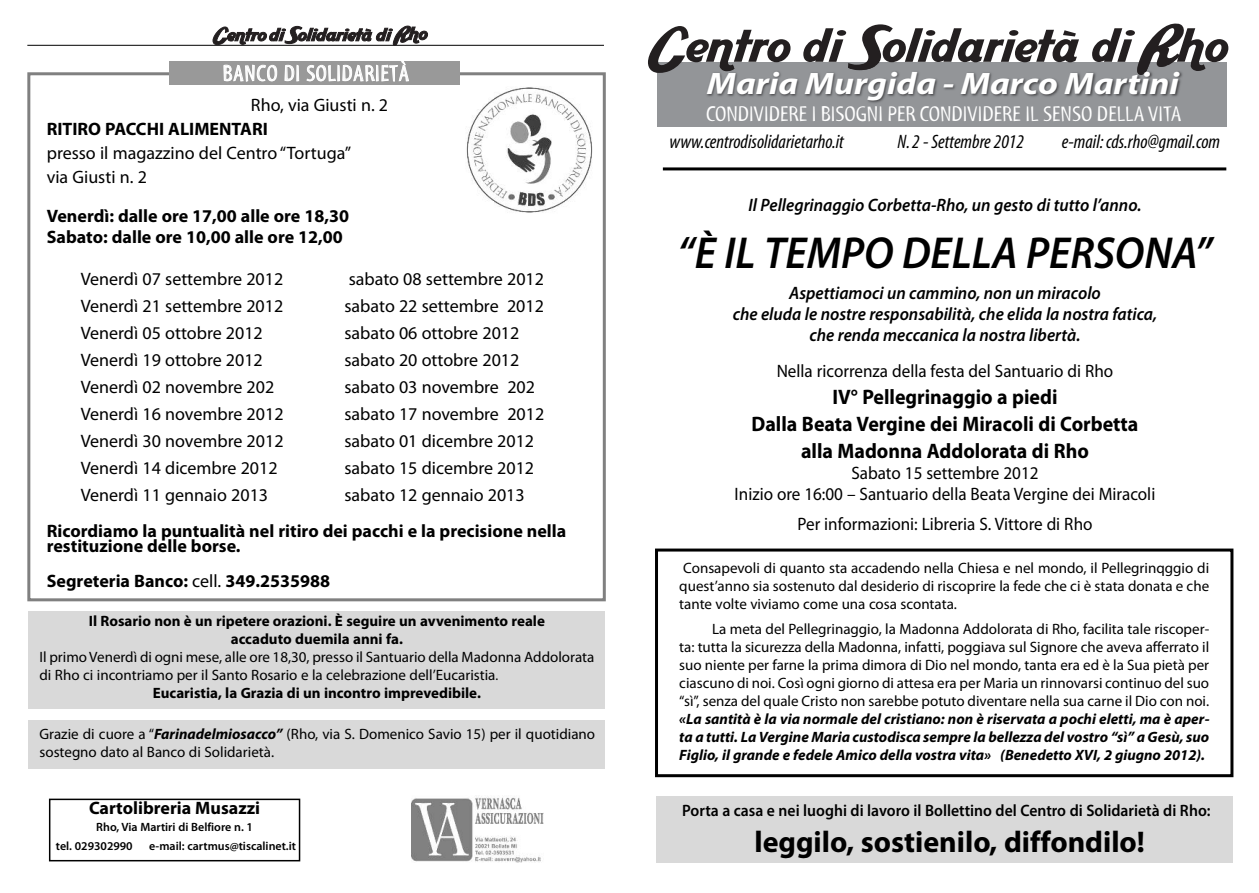
<style>
.page{position:relative;width:1259px;height:893px;background:#fff}
.page>*{position:absolute;margin:0;border:0;box-sizing:border-box;transform-origin:0 0}
.t1{font:italic 600 45px "Myriad Pro";color:#000;scale:.95 1}
.t2{font:italic 700 31.05px "Myriad";color:#fff;scale:1.14 1}
.t3{font:700 30px "Myriad Pro";color:#000}
.t4{font:22.5px "Myriad Tilt";letter-spacing:.04em;color:#fff}
.t5{font:21.75px "Myriad Tilt";color:#fff;scale:1.09 1}
.t6{font:700 21px/27px "Myriad Pro";color:#000;text-align:center;scale:.95 1}
.t7{font:italic condensed 19.5px "Myriad";color:#000}
.t8{font:18px/24px "Myriad Pro";color:#000}
.t9{font:700 18px/21px "Myriad Pro";color:#000}
.t10{font:italic 600 18px/21px "Myriad Pro";color:#000;text-align:center;scale:.95 1}
.t11{font:18px/21px "Myriad Pro";color:#000;text-align:center;scale:.95 1}
.t12{font:600 16.5px "Myriad Pro";color:#000;scale:.95 1}
.t13{font:15px/18px "Myriad Pro";color:#000;text-align:justify}
.t14{font:italic 700 15px/18px "Myriad Pro";color:#000;text-align:justify}
.t15{font:700 15px/18px "Myriad Pro";color:#000;text-align:center}
.t16{font:600 12px/18.9px "Myriad Pro";color:#000}
.s1{font-weight:400}
.s2{font-stretch:condensed}
.s3{font-weight:700;font-style:italic}
</style>
<div class="page">
<div style="left:657px;top:62px;width:569px;height:65px;background:#939598"></div>
<svg style="left:648px;top:26px;width:142px;height:47px"></svg>
<svg style="left:803px;top:24px;width:276px;height:42px"></svg>
<svg style="left:1092px;top:24px;width:136px;height:51px"></svg>
<img style="left:705px;top:66px;width:479px;height:37px">
<img style="left:719px;top:66px;width:15px;height:5px">
<img style="left:848px;top:66px;width:28px;height:4px">
<img style="left:1137px;top:66px;width:30px;height:9px">
<div style="left:27px;top:72px;width:579px;height:529px;border:3px solid #808080"></div>
<hr style="left:27px;top:45px;width:577px;height:1px;background:#000">
<div style="left:169px;top:61px;width:290px;height:23px;background:#999"></div>
<svg style="left:212px;top:25px;width:216px;height:21px"></svg>
<img style="left:466px;top:87px;width:127px;height:126px">
<div style="left:28px;top:612px;width:576px;height:97px;background:#d9d9d9"></div>
<div style="left:28px;top:720px;width:576px;height:49px;background:#d9d9d9"></div>
<hr style="left:663px;top:167px;width:563px;height:3px;background:#000">
<div style="left:655px;top:549px;width:578px;height:228px;border:3px solid #000"></div>
<div style="left:49px;top:799px;width:251px;height:62px;border:2px solid #000"></div>
<img style="left:411px;top:797px;width:133px;height:66px">
<div style="left:656px;top:797px;width:577px;height:66px;background:#d9d9d9"></div>
<h3 class="t4" style="left:223px;top:65px;width:188px">BANCO DI SOLIDARIETÀ</h3>
<p class="t8" style="left:251px;top:95px;width:139px">Rho, via Giusti n. 2</p>
<p class="t9" style="left:47px;top:120px;width:222px">RITIRO PACCHI ALIMENTARI</p>
<p class="t8" style="left:47px;top:143px;width:306px">presso il magazzino del Centro “Tortuga” via Giusti n. 2</p>
<p class="t9" style="left:47px;top:207px;width:304px">Venerdì: dalle ore 17,00 alle ore 18,30<br>Sabato: dalle ore 10,00 alle ore 12,00</p>
<p class="t8" style="left:81px;top:269px;width:204px">Venerdì 07 settembre 2012</p>
<p class="t8" style="left:349px;top:269px;width:197px">sabato 08 settembre 2012</p>
<p class="t8" style="left:81px;top:296px;width:204px">Venerdì 21 settembre 2012</p>
<p class="t8" style="left:344px;top:296px;width:201px">sabato 22 settembre 2012</p>
<p class="t8" style="left:81px;top:323px;width:184px">Venerdì 05 ottobre 2012</p>
<p class="t8" style="left:344px;top:323px;width:176px">sabato 06 ottobre 2012</p>
<p class="t8" style="left:81px;top:350px;width:184px">Venerdì 19 ottobre 2012</p>
<p class="t8" style="left:344px;top:350px;width:176px">sabato 20 ottobre 2012</p>
<p class="t8" style="left:81px;top:377px;width:195px">Venerdì 02 novembre 202</p>
<p class="t8" style="left:344px;top:377px;width:192px">sabato 03 novembre 202</p>
<p class="t8" style="left:81px;top:404px;width:204px">Venerdì 16 novembre 2012</p>
<p class="t8" style="left:344px;top:404px;width:201px">sabato 17 novembre 2012</p>
<p class="t8" style="left:81px;top:431px;width:204px">Venerdì 30 novembre 2012</p>
<p class="t8" style="left:344px;top:431px;width:191px">sabato 01 dicembre 2012</p>
<p class="t8" style="left:81px;top:458px;width:198px">Venerdì 14 dicembre 2012</p>
<p class="t8" style="left:344px;top:458px;width:191px">sabato 15 dicembre 2012</p>
<p class="t8" style="left:81px;top:485px;width:189px">Venerdì 11 gennaio 2013</p>
<p class="t8" style="left:344px;top:485px;width:182px">sabato 12 gennaio 2013</p>
<p class="t9" style="left:47px;top:525px;width:521px;line-height:15px">Ricordiamo la puntualità nel ritiro dei pacchi e la precisione nella restituzione delle borse.</p>
<p class="t9" style="left:47px;top:572px;width:285px">Segreteria Banco: <span class="s1">cell.</span> 349.2535988</p>
<p class="t15" style="left:89px;top:613px;width:458px">Il Rosario non è un ripetere orazioni. È seguire un avvenimento reale accaduto duemila anni fa.</p>
<p class="t13" style="left:39px;top:649px;width:556px">Il primo Venerdì di ogni mese, alle ore 18,30, presso il Santuario della Madonna Addolorata</p>
<p class="t13" style="left:39px;top:667px;width:460px">di Rho ci incontriamo per il Santo Rosario e la celebrazione dell’Eucaristia<span class="s2">.</span></p>
<p class="t15" style="left:153px;top:685px;width:329px">Eucaristia, la Grazia di un incontro imprevedibile.</p>
<p class="t13" style="left:40px;top:726px;width:557px">Grazie di cuore a “<span class="s3">Farinadelmiosacco”</span> (Rho, via S. Domenico Savio 15) per il quotidiano sostegno dato al Banco di Solidarietà.</p>
<p class="t9" style="left:89px;top:798px;width:173px">Cartolibreria Musazzi</p>
<p class="t16" style="left:56px;top:818px;width:198px;text-indent:40px">Rho, Via Martiri di Belfiore n. 1 tel. 029302990</p>
<p class="t16" style="left:149px;top:837px;width:148px">e-mail: cartmus@tiscalinet.it</p>
<h2 class="t2" style="left:707px;top:72px;width:415px">Maria Murgida - Marco Martini</h2>
<h3 class="t5" style="left:706px;top:106px;width:437px">CONDIVIDERE I BISOGNI PER CONDIVIDERE IL SENSO DELLA VITA</h3>
<h3 class="t7" style="left:669px;top:135px;width:176px">www.centrodisolidarietarho.it</h3>
<h3 class="t7" style="left:897px;top:135px;width:128px">N.2 - Settembre 2012</h3>
<h3 class="t7" style="left:1061px;top:135px;width:160px">e-mail:cds.rho@gmail.com</h3>
<p class="t10" style="left:748px;top:195px;width:415px">Il Pellegrinaggio Corbetta-Rho, un gesto di tutto l’anno.</p>
<h1 class="t1" style="left:677px;top:236px;width:564px">“È IL TEMPO DELLA PERSONA”</h1>
<p class="t10" style="left:733px;top:284px;width:448px">Aspettiamoci un cammino, non un miracolo<br>che eluda le nostre responsabilità, che elida la nostra fatica, che renda meccanica la nostra libertà.</p>
<p class="t11" style="left:776px;top:362px;width:356px">Nella ricorrenza della festa del Santuario di Rho</p>
<h3 class="t6" style="left:751px;top:385px;width:409px">IV° Pellegrinaggio a piedi<br>Dalla Beata Vergine dei Miracoli di Corbetta alla Madonna Addolorata di Rho</h3>
<p class="t11" style="left:734px;top:464px;width:444px">Sabato 15 settembre 2012<br>Inizio ore 16:00 – Santuario della Beata Vergine dei Miracoli</p>
<p class="t11" style="left:797px;top:515px;width:312px">Per informazioni: Libreria S. Vittore di Rho</p>
<p class="t13" style="left:679px;top:560px;width:531px">Consapevoli di quanto sta accadendo nella Chiesa e nel mondo, il Pellegrinqggio di quest’anno sia sostenuto dal desiderio di riscoprire la fede che ci è stata donata e che tante volte viviamo come una cosa scontata.</p>
<p class="t13" style="left:679px;top:621px;width:532px;text-indent:33px">La meta del Pellegrinaggio, la Madonna Addolorata di Rho, facilita tale riscoper&shy;ta: tutta la sicurezza della Madonna, infatti, poggiava sul Signore che aveva afferrato il suo niente per farne la prima dimora di Dio nel mondo, tanta era ed è la Sua pietà per ciascuno di noi. Così ogni giorno di attesa era per Maria un rinnovarsi continuo del suo “sì”, senza del quale Cristo non sarebbe potuto diventare nella sua carne il Dio con noi.</p>
<p class="t14" style="left:679px;top:711px;width:532px">«La santità è la via normale del cristiano: non è riservata a pochi eletti, ma è aper&shy;ta a tutti. La Vergine Maria custodisca sempre la bellezza del vostro “sì” a Gesù, suo Figlio, il grande e fedele Amico della vostra vita» (Benedetto XVI, 2 giugno 2012).</p>
<p class="t12" style="left:682px;top:804px;width:557px">Porta a casa e nei luoghi di lavoro il Bollettino del Centro di Solidarietà di Rho:</p>
<h3 class="t3" style="left:754px;top:830px;width:392px">leggilo, sostienilo, diffondilo!</h3>
</div>
